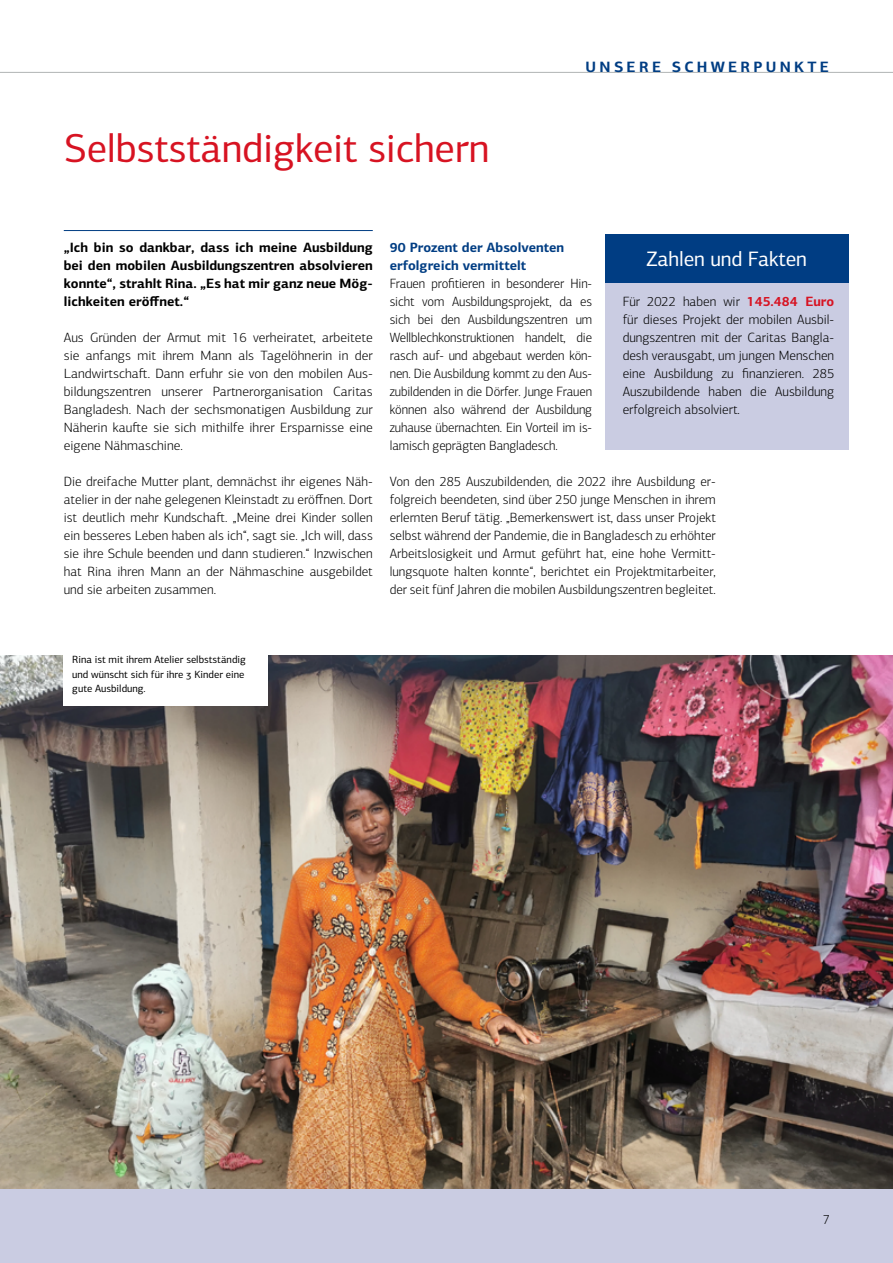
<style>
.page{position:relative;width:893px;height:1263px;background:#fff}
.page>*{position:absolute;margin:0;border:0;box-sizing:border-box;transform-origin:0 0}
.t1{font:40.5px "PF Centro Sans Pro";letter-spacing:-.005em;color:#d71322}
.t2{font:21px "PF Centro Sans Pro";letter-spacing:-.005em;color:#fff}
.t3{font:700 15px "PF Centro Sans Pro";letter-spacing:.22em;color:#003d83}
.t4{font:300 13.5px/18px "PF Centro Sans Pro";color:#000;text-align:justify}
.t5{font:700 13.5px/18px "PF Centro Sans Pro";color:#000;text-align:justify}
.t6{font:700 13.5px/18px "PF Centro Sans Pro";color:#003d83}
.t7{font:10.5px/14.4px "PF Centro Sans Pro";color:#000}
.s1{font-weight:700;color:#d71322}
</style>
<div class="page">
<div style="left:0;top:1188px;width:893px;height:75px;background:#cacce2"></div>
<hr style="left:0;top:72px;width:893px;height:1px;background:#b1b4b4">
<img style="left:0;top:656px;width:893px;height:532px">
<hr style="left:64px;top:230px;width:309px;height:1px;background:#003d83">
<div style="left:64px;top:642px;width:204px;height:63px;background:#fff"></div>
<div style="left:605px;top:269px;width:244px;height:181px;background:#cacce2"></div>
<div style="left:605px;top:234px;width:244px;height:49px;background:#003d83"></div>
<h1 class="t1" style="left:64px;top:124px;width:427px">Selbstständigkeit sichern</h1>
<p class="t3" style="left:586px;top:57px;width:245px">UNSERE SCHWERPUNKTE</p>
<p class="t5" style="left:64px;top:238px;width:310px">„Ich bin so dankbar, dass ich meine Ausbildung bei den mobilen Ausbildungszentren absolvieren konnte“, strahlt Rina. „Es hat mir ganz neue Mög&shy;lichkeiten eröffnet.“</p>
<p class="t4" style="left:64px;top:329px;width:310px">Aus Gründen der Armut mit 16 verheiratet, arbeitete sie anfangs mit ihrem Mann als Tagelöhnerin in der Landwirtschaft. Dann erfuhr sie von den mobilen Aus&shy;bildungszentren unserer Partnerorganisation Caritas Bangladesh. Nach der sechsmonatigen Ausbildung zur Näherin kaufte sie sich mithilfe ihrer Ersparnisse eine eigene Nähmaschine.</p>
<p class="t4" style="left:64px;top:473px;width:311px">Die dreifache Mutter plant, demnächst ihr eigenes Näh&shy;atelier in der nahe gelegenen Kleinstadt zu eröffnen. Dort ist deutlich mehr Kundschaft. „Meine drei Kinder sollen ein besseres Leben haben als ich“, sagt sie. „Ich will, dass sie ihre Schule beenden und dann studieren.“ Inzwischen hat Rina ihren Mann an der Nähmaschine ausgebildet und sie arbeiten zusammen.</p>
<p class="t6" style="left:390px;top:238px;width:176px">90 Prozent der Absolventen erfolgreich vermittelt</p>
<p class="t4" style="left:390px;top:275px;width:204px">Frauen profitieren in besonderer Hin&shy;sicht vom Ausbildungsprojekt, da es sich bei den Ausbildungszentren um Wellblechkonstruktionen handelt, die rasch auf- und abgebaut werden kön&shy;nen. Die Ausbildung kommt zu den Aus&shy;zubildenden in die Dörfer. Junge Frauen können also während der Ausbildung zuhause übernachten. Ein Vorteil im is&shy;lamisch geprägten Bangladesch.</p>
<p class="t4" style="left:390px;top:473px;width:328px">Von den 285 Auszubildenden, die 2022 ihre Ausbildung er&shy;folgreich beendeten, sind über 250 junge Menschen in ihrem erlernten Beruf tätig. „Bemerkenswert ist, dass unser Projekt selbst während der Pandemie, die in Bangladesch zu erhöhter Arbeitslosigkeit und Armut geführt hat, eine hohe Vermitt&shy;lungsquote halten konnte“, berichtet ein Projektmitarbeiter, der seit fünf Jahren die mobilen Ausbildungszentren begleitet.</p>
<h2 class="t2" style="left:646px;top:246px;width:162px">Zahlen und Fakten</h2>
<p class="t4" style="left:623px;top:293px;width:213px">Für 2022 haben wir <span class="s1">145.484 Euro </span>für dieses Projekt der mobilen Ausbil&shy;dungszentren mit der Caritas Bangla&shy;desh verausgabt, um jungen Menschen eine Ausbildung zu finanzieren. 285<br>Auszubildende haben die Ausbildung erfolgreich absolviert.</p>
<p class="t7" style="left:72px;top:652px;width:175px">Rina ist mit ihrem Atelier selbstständig und wünscht sich für ihre 3 Kinder eine gute Ausbildung.</p>
<p class="t4" style="left:823px;top:1210px;width:9px">7</p>
</div>
